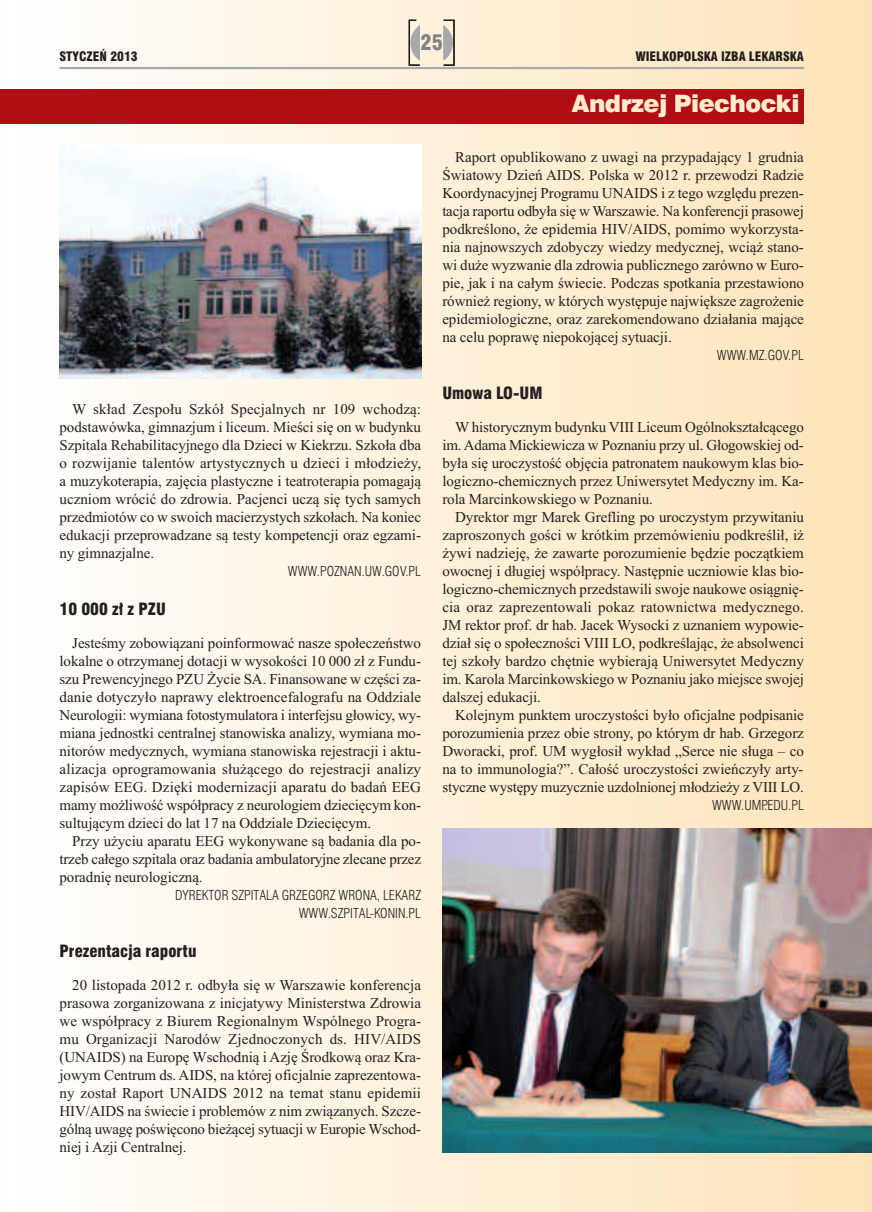
<style>
.page{position:relative;width:872px;height:1212px;background:#fff}
.page>*{position:absolute;margin:0;border:0;box-sizing:border-box;transform-origin:0 0}
.t1{font:24px "Swis 721 Blk EU";letter-spacing:-.02em;color:#feeccd}
.t2{font:21px "Swis 721 Blk Cn EU";color:#808285}
.t3{font:16.5px "Swis 721 Blk Cn EU";color:#231f20}
.t4{font:15px/18px "Times New Roman";letter-spacing:-.005em;color:#231f20;text-align:justify}
.t5{font:13.5px/18px "Swis 721 Lt Cn EU";color:#231f20;text-align:right}
.t6{font:12.75px "Swis 721 Blk Cn EU";color:#231f20}
</style>
<div class="page">
<div style="left:0;top:0;width:872px;height:1212px;background:linear-gradient(to right,#fefefe,#fde4b9)"></div>
<hr style="left:60px;top:67px;width:744px;height:2px;background:#a8a9ad">
<div style="left:443px;top:20px;width:12px;height:46px;border:1px solid #231f20"></div>
<svg style="left:443px;top:25px;width:10px;height:35px"></svg>
<svg style="left:408px;top:19px;width:13px;height:48px"></svg>
<div style="left:0;top:89px;width:804px;height:34px;background:#b00d15"></div>
<img style="left:60px;top:144px;width:361px;height:234px">
<img style="left:442px;top:828px;width:430px;height:324px">
<h2 class="t2" style="left:420px;top:30px;width:24px">25</h2>
<p class="t6" style="left:60px;top:48px;width:80px">STYCZEŃ 2013</p>
<p class="t6" style="left:635px;top:48px;width:170px">WIELKOPOLSKA IZBA LEKARSKA</p>
<p class="t4" style="left:60px;top:400px;width:363px;text-indent:13px">W skład Zespołu Szkół Specjalnych nr 109 wchodzą: podstawówka, gimnazjum i liceum. Mieści się on w budynku Szpitala Rehabilitacyjnego dla Dzieci w Kiekrzu. Szkoła dba o rozwijanie talentów artystycznych u dzieci i młodzieży, a muzykoterapia, zajęcia plastyczne i teatroterapia pomagają uczniom wrócić do zdrowia. Pacjenci uczą się tych samych przedmiotów co w swoich macierzystych szkołach. Na koniec edukacji przeprowadzane są testy kompetencji oraz egzami&shy;ny gimnazjalne.</p>
<p class="t5" style="left:288px;top:562px;width:135px">WWW.POZNAN.UW.GOV.PL</p>
<p class="t3" style="left:60px;top:599px;width:108px">10 000 zł z PZU</p>
<p class="t4" style="left:60px;top:634px;width:363px;text-indent:13px">Jesteśmy zobowiązani poinformować nasze społeczeństwo lokalne o otrzymanej dotacji w wysokości 10 000 zł z Fundu&shy;szu Prewencyjnego PZU Życie SA. Finansowane w części za&shy;danie dotyczyło naprawy elektroencefalografu na Oddziale Neurologii: wymiana fotostymulatora i interfejsu głowicy, wy&shy;miana jednostki centralnej stanowiska analizy, wymiana mo&shy;nitorów medycznych, wymiana stanowiska rejestracji i aktu&shy;alizacja oprogramowania służącego do rejestracji analizy zapisów EEG. Dzięki modernizacji aparatu do badań EEG mamy możliwość współpracy z neurologiem dziecięcym kon&shy;sultującym dzieci do lat 17 na Oddziale Dziecięcym.</p>
<p class="t4" style="left:60px;top:832px;width:363px;text-indent:13px">Przy użyciu aparatu EEG wykonywane są badania dla po&shy;trzeb całego szpitala oraz badania ambulatoryjne zlecane przez poradnię neurologiczną.</p>
<p class="t5" style="left:175px;top:886px;width:247px">DYREKTOR SZPITALA GRZEGORZ WRONA, LEKARZ<br>WWW.SZPITAL-KONIN.PL</p>
<p class="t3" style="left:60px;top:941px;width:138px">Prezentacja raportu</p>
<p class="t4" style="left:60px;top:976px;width:363px;text-indent:13px">20 listopada 2012 r. odbyła się w Warszawie konferencja prasowa zorganizowana z inicjatywy Ministerstwa Zdrowia we współpracy z Biurem Regionalnym Wspólnego Progra&shy;mu Organizacji Narodów Zjednoczonych ds. HIV/AIDS (UNAIDS) na Europę Wschodnią i Azję Środkową oraz Kra&shy;jowym Centrum ds. AIDS, na której oficjalnie zaprezentowa&shy;ny został Raport UNAIDS 2012 na temat stanu epidemii HIV/AIDS na świecie i problemów z nim związanych. Szcze&shy;gólną uwagę poświęcono bieżącej sytuacji w Europie Wschod&shy;niej i Azji Centralnej.</p>
<h1 class="t1" style="left:572px;top:89px;width:229px">Andrzej Piechocki</h1>
<p class="t4" style="left:442px;top:148px;width:363px;text-indent:13px">Raport opublikowano z uwagi na przypadający 1 grudnia Światowy Dzień AIDS. Polska w 2012 r. przewodzi Radzie Koordynacyjnej Programu UNAIDS i z tego względu prezen&shy;tacja raportu odbyła się w Warszawie. Na konferencji prasowej podkreślono, że epidemia HIV/AIDS, pomimo wykorzysta&shy;nia najnowszych zdobyczy wiedzy medycznej, wciąż stano&shy;wi duże wyzwanie dla zdrowia publicznego zarówno w Euro&shy;pie, jak i na całym świecie. Podczas spotkania przestawiono również regiony, w których występuje największe zagrożenie epidemiologiczne, oraz zarekomendowano działania mające na celu poprawę niepokojącej sytuacji.</p>
<p class="t5" style="left:717px;top:346px;width:88px">WWW.MZ.GOV.PL</p>
<p class="t3" style="left:442px;top:383px;width:102px">Umowa LO-UM</p>
<p class="t4" style="left:442px;top:418px;width:363px;text-indent:13px">W historycznym budynku VIII Liceum Ogólnokształcącego im.Adama Mickiewicza w Poznaniu przy ul. Głogowskiej od&shy;była się uroczystość objęcia patronatem naukowym klas bio&shy;logiczno-chemicznych przez Uniwersytet Medyczny im. Ka&shy;rola Marcinkowskiego w Poznaniu.</p>
<p class="t4" style="left:442px;top:508px;width:363px;text-indent:13px">Dyrektor mgr Marek Grefling po uroczystym przywitaniu zaproszonych gości w krótkim przemówieniu podkreślił, iż żywi nadzieję, że zawarte porozumienie będzie początkiem owocnej i długiej współpracy. Następnie uczniowie klas bio&shy;logiczno-chemicznych przedstawili swoje naukowe osiągnię&shy;cia oraz zaprezentowali pokaz ratownictwa medycznego.<br>JM rektor prof. dr hab. Jacek Wysocki z uznaniem wypowie&shy;dział się o społeczności VIII LO, podkreślając, że absolwenci tej szkoły bardzo chętnie wybierają Uniwersytet Medyczny im. Karola Marcinkowskiego w Poznaniu jako miejsce swojej dalszej edukacji.</p>
<p class="t4" style="left:442px;top:706px;width:363px;text-indent:13px">Kolejnym punktem uroczystości było oficjalne podpisanie porozumienia przez obie strony, po którym dr hab. Grzegorz Dworacki, prof. UM wygłosił wykład „Serce nie sługa – co na to immunologia?”. Całość uroczystości zwieńczyły arty&shy;styczne występy muzycznie uzdolnionej młodzieży z VIII LO.</p>
<p class="t5" style="left:712px;top:796px;width:93px">WWW.UMP.EDU.PL</p>
</div>
